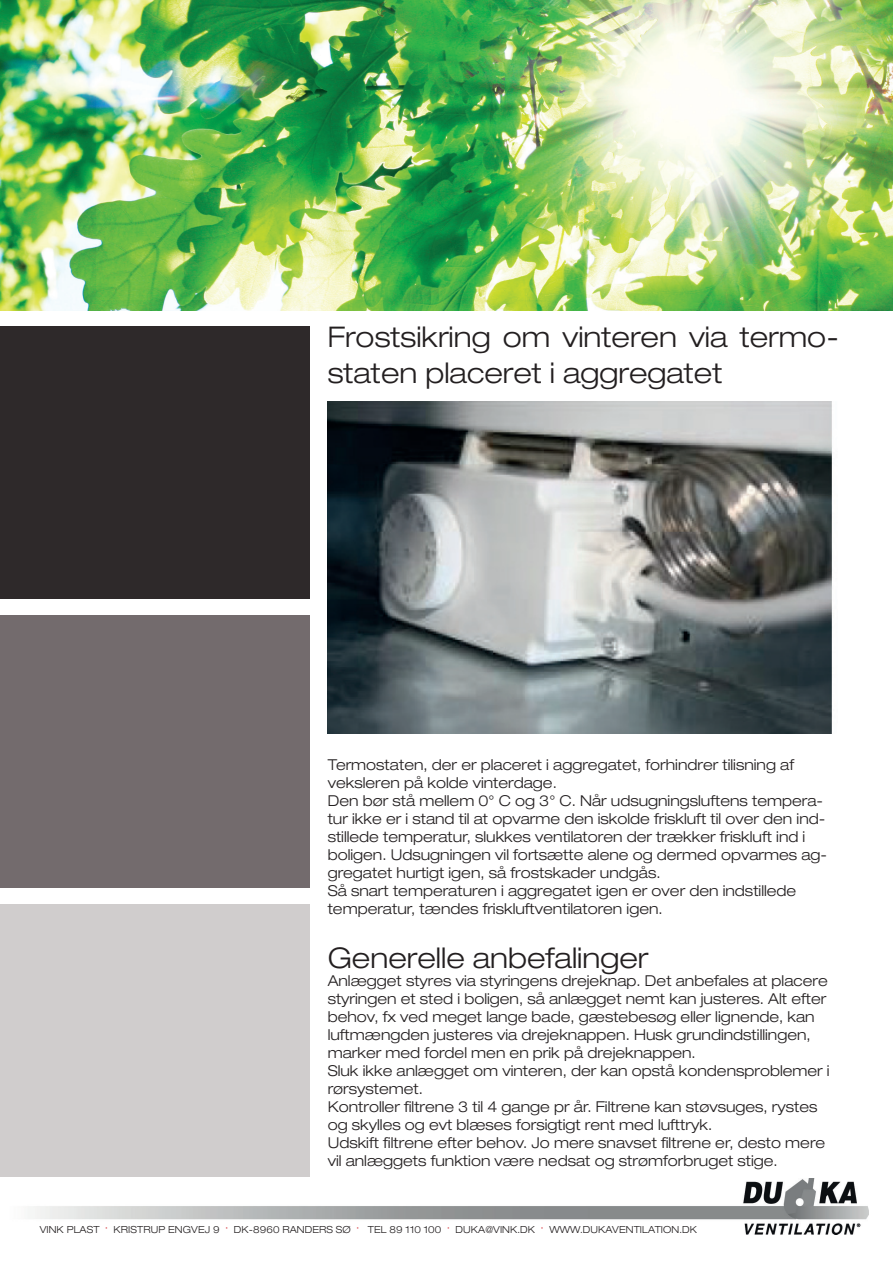
<style>
.page{position:relative;width:893px;height:1263px;background:#fff}
.page>*{position:absolute;margin:0;border:0;box-sizing:border-box;transform-origin:0 0}
.t1{font:300 expanded 28.5px/36px "Helvetica Neue LT Pro";color:#231f20}
.t2{font:300 expanded 15px/18px "Helvetica Neue LT Pro";color:#231f20}
.t3{font:300 expanded 9.75px "Helvetica Neue LT Pro";letter-spacing:.01em;color:#231f20}
</style>
<div class="page">
<img style="left:33px;top:1178px;width:836px;height:56px">
<img style="left:0;top:0;width:893px;height:310px">
<div style="left:0;top:326px;width:310px;height:272px;background:#2e292a"></div>
<div style="left:0;top:615px;width:310px;height:273px;background:#736b6d"></div>
<div style="left:0;top:905px;width:310px;height:272px;background:#d0cdcd"></div>
<img style="left:328px;top:402px;width:504px;height:331px">
<h1 class="t1" style="left:328px;top:318px;width:513px">Frostsikring om vinteren via termo&shy;staten placeret i aggregatet</h1>
<p class="t2" style="left:328px;top:756px;width:501px">Termostaten, der er placeret i aggregatet, forhindrer tilisning af veksleren på kolde vinterdage.<br>Den bør stå mellem 0° C og 3° C. Når udsugningsluftens tempera&shy;tur ikke er i stand til at opvarme den iskolde friskluft til over den ind&shy;stillede temperatur, slukkes ventilatoren der trækker friskluft ind i boligen. Udsugningen vil fortsætte alene og dermed opvarmes ag&shy;gregatet hurtigt igen, så frostskader undgås.<br>Så snart temperaturen i aggregatet igen er over den indstillede temperatur, tændes friskluftventilatoren igen.</p>
<h1 class="t1" style="left:328px;top:940px;width:322px">Generelle anbefalinger</h1>
<p class="t2" style="left:328px;top:972px;width:504px">Anlægget styres via styringens drejeknap. Det anbefales at placere styringen et sted i boligen, så anlægget nemt kan justeres. Alt efter behov, fx ved meget lange bade, gæstebesøg eller lignende, kan luftmængden justeres via drejeknappen. Husk grundindstillingen, marker med fordel men en prik på drejeknappen.<br>Sluk ikke anlægget om vinteren, der kan opstå kondensproblemer i rørsystemet.<br>Kontroller filtrene 3 til 4 gange pr år. Filtrene kan støvsuges, rystes og skylles og evt blæses forsigtigt rent med lufttryk.<br>Udskift filtrene efter behov. Jo mere snavset filtrene er, desto mere vil anlæggets funktion være nedsat og strømforbruget stige.</p>
<p class="t3" style="left:40px;top:1223px;width:659px">VINK PLAST <sup>∙</sup> KRISTRUP ENGVEJ 9 <sup>∙</sup> DK-8960 RANDERS SØ <sup>∙</sup> TEL 89 110 100 <sup>∙</sup> DUKA@VINK.DK <sup>∙</sup> WWW.DUKAVENTILATION.DK</p>
</div>
